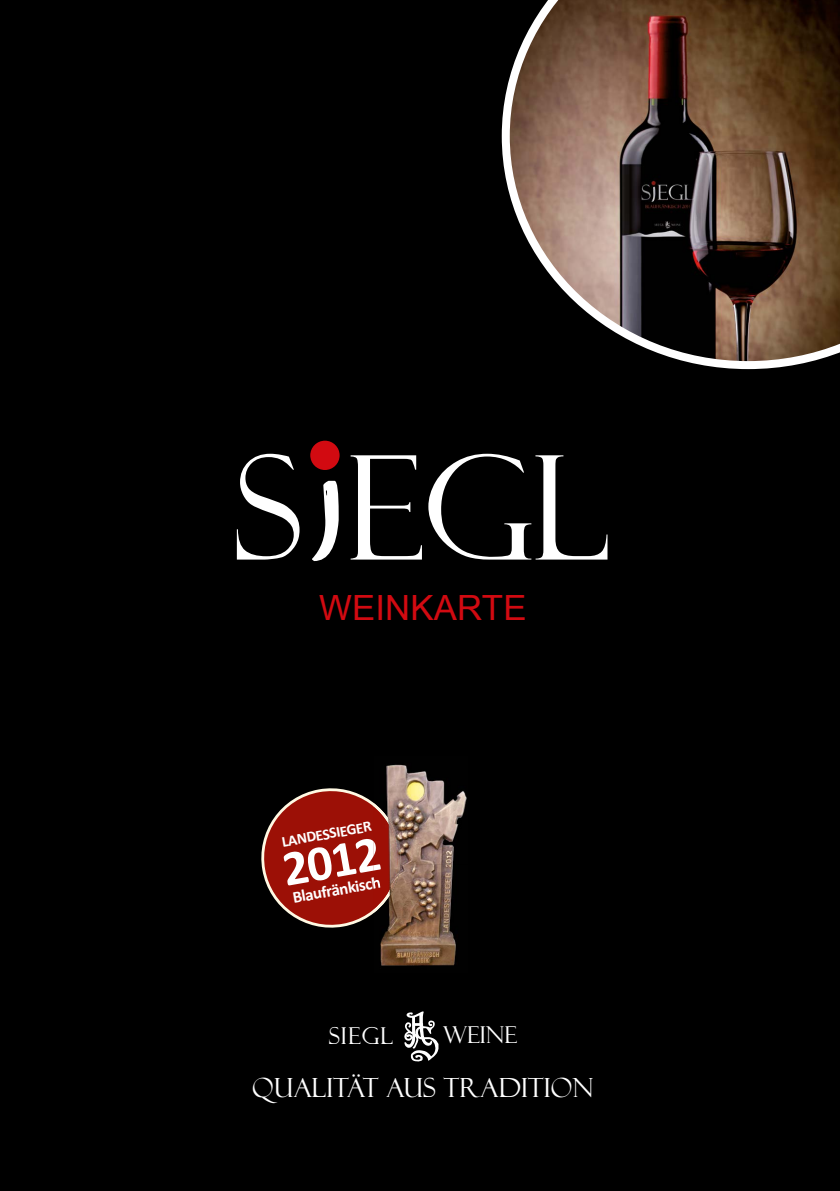
<style>
.page{position:relative;width:840px;height:1191px;background:#fff}
.page>*{position:absolute;margin:0;border:0;box-sizing:border-box;transform-origin:0 0}
.t1{font:145px "Felix Titling";color:#fff}
.t2{font:700 50.4px "Calibri";color:#fff}
.t3{font:34.8px "Arial";letter-spacing:.005em;color:#d20a11}
.t4{font:26.4px "Felix Titling";color:#fff}
.t5{font:23.2px "Felix Titling";letter-spacing:.025em;color:#fff}
.t6{font:700 16.8px "Calibri";color:#fff}
.t7{font:700 15.4px "Calibri";color:#fff}
</style>
<div class="page">
<div style="left:0;top:0;width:839px;height:1191px;background:#000"></div>
<svg style="left:501px;top:0;width:338px;height:369px"></svg>
<div style="left:310px;top:441px;width:29px;height:29px;background:#d20a11;border-radius:50%"></div>
<svg style="left:404px;top:1011px;width:34px;height:50px"></svg>
<img style="left:380px;top:764px;width:87px;height:202px">
<svg style="left:261px;top:782px;width:145px;height:151px"></svg>
<h1 class="t1" style="left:233px;top:425px;width:380px">S Egl</h1>
<h3 class="t3" style="left:319px;top:584px;width:209px">WEINKARTE</h3>
<p class="t7" style="left:280px;top:832px;width:92px;rotate:-10deg">LANDESSIEGER</p>
<h2 class="t2" style="left:277px;top:838px;width:100px;rotate:-10deg">2012</h2>
<p class="t6" style="left:291px;top:886px;width:91px;rotate:-10deg">Blaufränkisch</p>
<p class="t5" style="left:328px;top:1022px;width:66px">SIEgl</p>
<p class="t5" style="left:443px;top:1021px;width:75px">WEINE</p>
<p class="t4" style="left:252px;top:1072px;width:343px">QUALITÄT AUS TRADITION</p>
</div>
